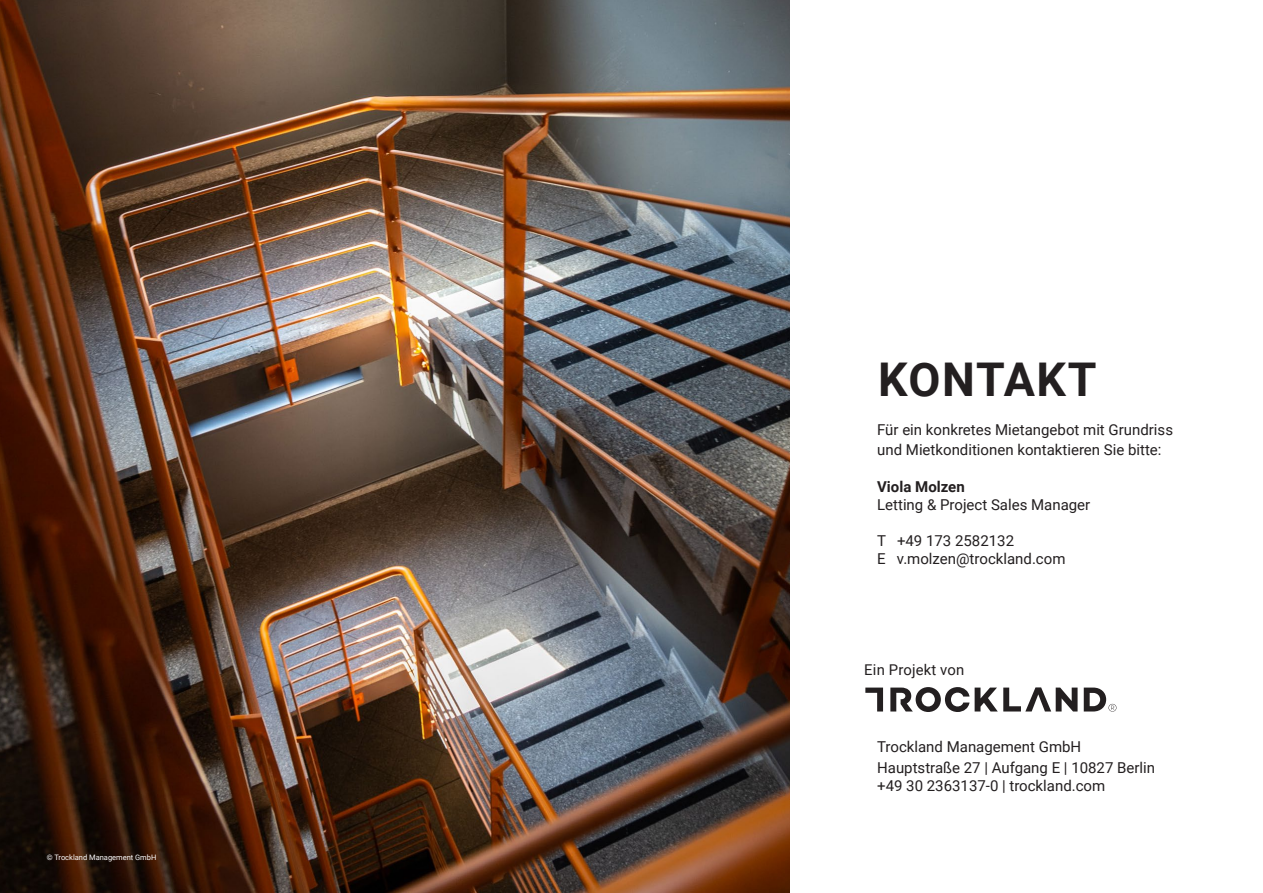
<style>
.page{position:relative;width:1263px;height:893px;background:#fff}
.page>*{position:absolute;margin:0;border:0;box-sizing:border-box;transform-origin:0 0}
.t1{font:700 46.5px "Roboto";letter-spacing:.03em;color:#231f20}
.t2{font:15px/19.5px "Roboto";color:#231f20}
.t3{font:700 15px "Roboto";color:#231f20}
.t4{font:14.85px "Roboto";letter-spacing:.01em;color:#231f20}
.t5{font:7.5px "Roboto";color:#fff}
</style>
<div class="page">
<img style="left:0;top:0;width:790px;height:893px">
<svg style="left:865px;top:688px;width:18px;height:23px"></svg>
<svg style="left:890px;top:687px;width:187px;height:25px"></svg>
<svg style="left:1084px;top:688px;width:32px;height:24px"></svg>
<p class="t5" style="left:47px;top:852px;width:111px">© Trockland Management GmbH</p>
<h1 class="t1" style="left:878px;top:347px;width:220px">KONTAKT</h1>
<p class="t2" style="left:877px;top:420px;width:297px">Für ein konkretes Mietangebot mit Grundriss und Mietkonditionen kontaktieren Sie bitte:</p>
<p class="t3" style="left:877px;top:476px;width:89px">Viola Molzen</p>
<p class="t2" style="left:877px;top:495px;width:215px">Letting &amp; Project Sales Manager</p>
<p class="t2" style="left:877px;top:531px;width:190px;line-height:18px">T +49 173 2582132<br>E v.molzen@trockland.com</p>
<p class="t4" style="left:864px;top:660px;width:101px">Ein Projekt von</p>
<p class="t2" style="left:877px;top:735px;width:279px;line-height:21px">Trockland Management GmbH<br>Hauptstraße 27 | Aufgang E | 10827 Berlin</p>
<p class="t2" style="left:877px;top:775px;width:230px">+49 30 2363137-0 | trockland.com</p>
</div>
